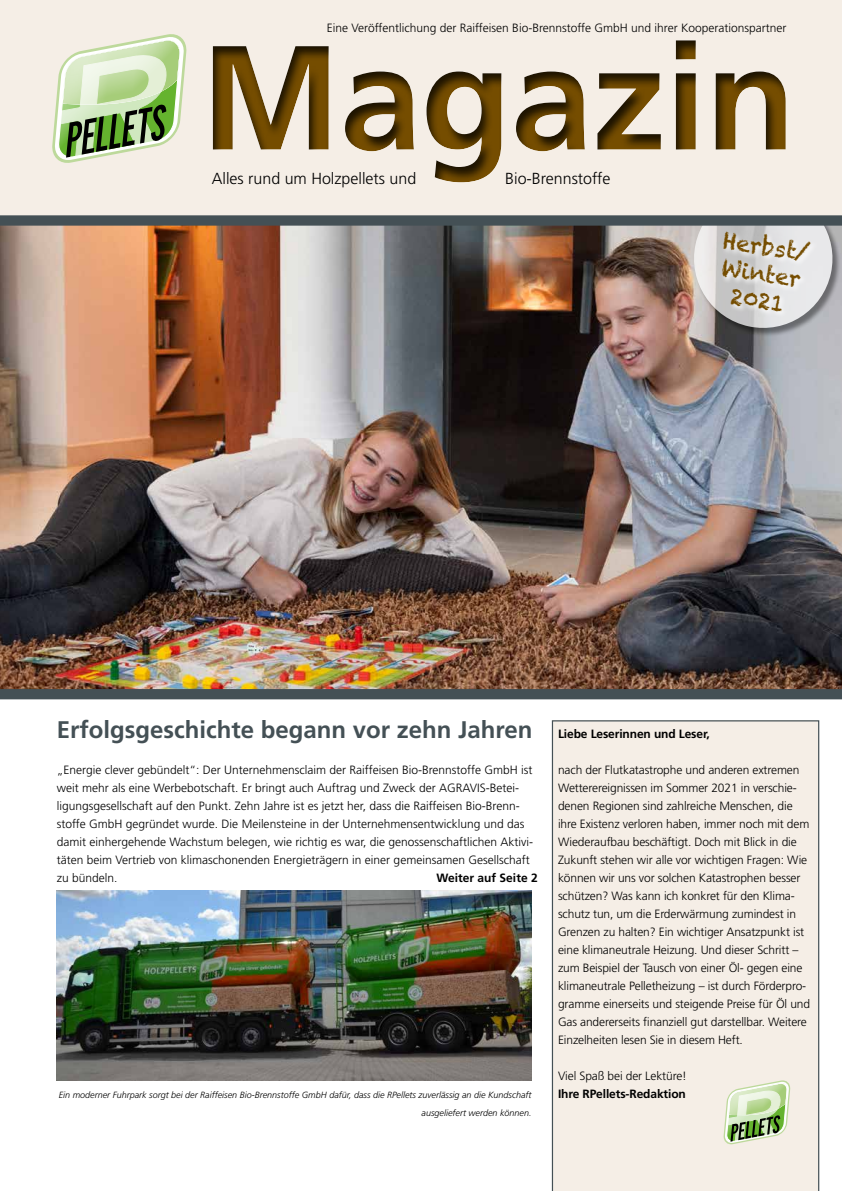
<style>
.page{position:relative;width:842px;height:1191px;background:#fff}
.page>*{position:absolute;margin:0;border:0;box-sizing:border-box;transform-origin:0 0}
.t1{font:700 148px "Frutiger LT Std";letter-spacing:-.005em;color:#754d00}
.t2{font:700 24px "Frutiger LT Std";color:#445055}
.t3{font:22.5px/27px "Chalkduster";color:#754d00;text-align:center}
.t4{font:300 16px "Frutiger LT Std";color:#000}
.t5{font:300 12px/18px "Frutiger LT Std";letter-spacing:-.01em;color:#000}
.t6{font:700 12px "Frutiger LT Std";letter-spacing:-.01em;color:#000}
.t7{font:italic 300 9px/18px "Frutiger LT";color:#000;text-align:right}
</style>
<div class="page">
<img style="left:0;top:226px;width:842px;height:463px">
<div style="left:552px;top:720px;width:267px;height:471px;background:#f5eee6"></div>
<svg style="left:680px;top:1076px;width:112px;height:115px;background:#e2e4d2"></svg>
<div style="left:694px;top:190px;width:148px;height:147px;background:#000;opacity:.6"></div>
<svg style="left:688px;top:226px;width:151px;height:108px;background:#bdbab9"></svg>
<svg style="left:720px;top:230px;width:98px;height:88px;background:#dbdbdc"></svg>
<div style="left:0;top:0;width:842px;height:220px;background:#f5eee6"></div>
<div style="left:44px;top:10px;width:798px;height:177px;background:#000;opacity:.75"></div>
<svg style="left:49px;top:26px;width:141px;height:145px"></svg>
<div style="left:0;top:215px;width:842px;height:11px;background:#445055"></div>
<div style="left:0;top:689px;width:842px;height:10px;background:#445055"></div>
<img style="left:57px;top:890px;width:474px;height:190px">
<p class="t5" style="left:327px;top:19px;width:461px">Eine Veröffentlichung der Raiffeisen Bio-Brennstoffe GmbH und ihrer Kooperationspartner</p>
<h1 class="t1" style="left:201px;top:11px;width:596px">Magazin</h1>
<h3 class="t4" style="left:212px;top:169px;width:206px">Alles rund um Holzpellets und</h3>
<h3 class="t4" style="left:505px;top:169px;width:107px">Bio-Brennstoffe</h3>
<h3 class="t3" style="left:725px;top:227px;width:89px;rotate:8deg">Herbst/<br>Winter<br>2021</h3>
<h2 class="t2" style="left:57px;top:716px;width:477px">Erfolgsgeschichte begann vor zehn Jahren</h2>
<p class="t5" style="left:57px;top:761px;width:478px">„Energie clever gebündelt“: Der Unternehmensclaim der Raiffeisen Bio-Brennstoffe GmbH ist weit mehr als eine Werbebotschaft. Er bringt auch Auftrag und Zweck der AGRAVIS-Betei&shy;ligungsgesellschaft auf den Punkt. Zehn Jahre ist es jetzt her, dass die Raiffeisen Bio-Brenn&shy;stoffe GmbH gegründet wurde. Die Meilensteine in der Unternehmensentwicklung und das damit einhergehende Wachstum belegen, wie richtig es war, die genossenschaftlichen Aktivi&shy;täten beim Vertrieb von klimaschonenden Energieträgern in einer gemeinsamen Gesellschaft zu bündeln.</p>
<p class="t6" style="left:436px;top:871px;width:103px">Weiter auf Seite 2</p>
<p class="t7" style="left:59px;top:1086px;width:474px">Ein moderner Fuhrpark sorgt bei der Raiffeisen Bio-Brennstoffe GmbH dafür, dass die RPellets zuverlässig an die Kundschaft ausgeliefert werden können.</p>
<p class="t6" style="left:558px;top:727px;width:153px">Liebe Leserinnen und Leser,</p>
<p class="t5" style="left:558px;top:761px;width:254px">nach der Flutkatastrophe und anderen extremen Wetterereignissen im Sommer 2021 in verschie&shy;denen Regionen sind zahlreiche Menschen, die ihre Existenz verloren haben, immer noch mit dem Wiederaufbau beschäftigt. Doch mit Blick in die Zukunft stehen wir alle vor wichtigen Fragen: Wie können wir uns vor solchen Katastrophen besser schützen? Was kann ich konkret für den Klima&shy;schutz tun, um die Erderwärmung zumindest in Grenzen zu halten? Ein wichtiger Ansatzpunkt ist eine klimaneutrale Heizung. Und dieser Schritt – zum Beispiel der Tausch von einer Öl- gegen eine klimaneutrale Pelletheizung – ist durch Förderpro&shy;gramme einerseits und steigende Preise für Öl und Gas andererseits finanziell gut darstellbar. Weitere Einzelheiten lesen Sie in diesem Heft.</p>
<p class="t5" style="left:558px;top:1067px;width:130px">Viel Spaß bei der Lektüre!</p>
<p class="t6" style="left:558px;top:1087px;width:129px">Ihre RPellets-Redaktion</p>
</div>
